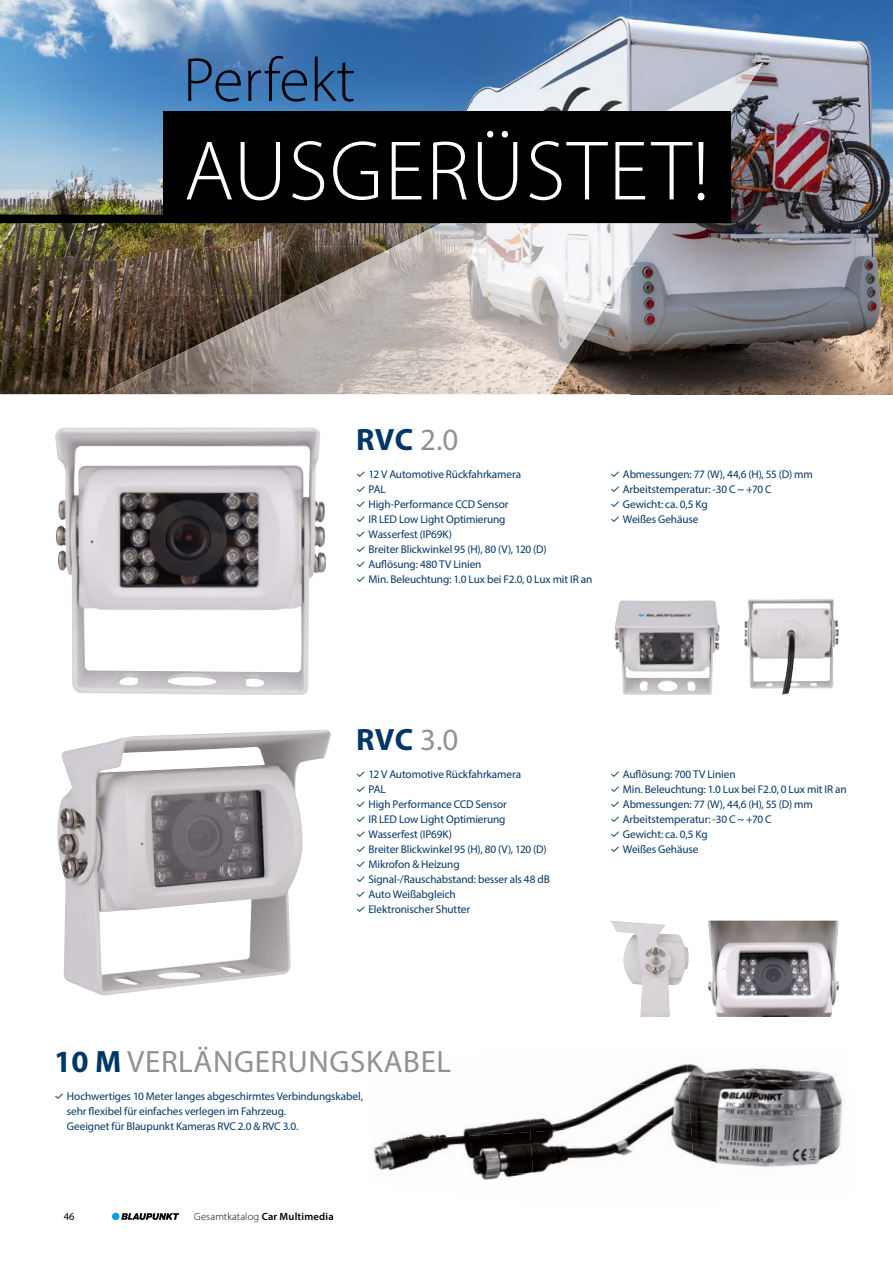
<style>
.page{position:relative;width:893px;height:1263px;background:#fff}
.page>*{position:absolute;margin:0;border:0;box-sizing:border-box;transform-origin:0 0}
.t1{font:300 85.2px "Myriad Pro";letter-spacing:.02em;color:#fff}
.t2{font:300 62.55px "Myriad Pro";color:#000}
.t3{font:30.9px "Myriad Pro";letter-spacing:.02em;color:#919292}
.t4{font:700 30.9px "Myriad Pro";letter-spacing:.015em;color:#003766}
.t5{font:11.25px/15px "Myriad Pro";letter-spacing:-.01em;color:#003766}
.t6{font:300 10.5px "Myriad Pro";letter-spacing:.015em;color:#000}
.t7{font:10.5px "Myriad Pro";color:#000}
.s1{font-weight:400;color:#919292}
.s2{font-family:"Inter"}
.s3{font-weight:700;color:#003766}
.s4{font-weight:600}
</style>
<div class="page">
<img style="left:0;top:0;width:788px;height:148px">
<img style="left:788px;top:0;width:105px;height:394px">
<img style="left:0;top:148px;width:315px;height:148px">
<img style="left:315px;top:223px;width:40px;height:23px">
<img style="left:730px;top:148px;width:58px;height:49px">
<img style="left:631px;top:197px;width:157px;height:197px">
<img style="left:315px;top:246px;width:40px;height:20px">
<img style="left:578px;top:299px;width:53px;height:95px">
<img style="left:0;top:296px;width:210px;height:98px">
<img style="left:210px;top:296px;width:42px;height:22px">
<img style="left:559px;top:379px;width:19px;height:15px">
<img style="left:661px;top:62px;width:102px;height:95px">
<img style="left:559px;top:223px;width:103px;height:76px">
<img style="left:457px;top:223px;width:102px;height:171px">
<img style="left:355px;top:223px;width:102px;height:171px">
<img style="left:252px;top:266px;width:103px;height:128px">
<img style="left:150px;top:318px;width:103px;height:76px">
<img style="left:559px;top:299px;width:51px;height:80px">
<img style="left:99px;top:369px;width:51px;height:25px">
<div style="left:163px;top:112px;width:567px;height:111px;background:#000"></div>
<div style="left:0;top:215px;width:719px;height:8px;background:#000"></div>
<img style="left:55px;top:427px;width:271px;height:268px">
<img style="left:57px;top:729px;width:274px;height:267px">
<img style="left:744px;top:599px;width:95px;height:96px">
<img style="left:614px;top:600px;width:106px;height:95px">
<img style="left:610px;top:921px;width:79px;height:96px">
<img style="left:708px;top:921px;width:131px;height:96px">
<img style="left:641px;top:1064px;width:45px;height:18px">
<img style="left:686px;top:1064px;width:133px;height:18px">
<img style="left:463px;top:1119px;width:65px;height:13px">
<img style="left:528px;top:1082px;width:160px;height:50px">
<img style="left:688px;top:1072px;width:155px;height:50px">
<img style="left:373px;top:1132px;width:157px;height:40px">
<img style="left:530px;top:1122px;width:161px;height:50px">
<img style="left:691px;top:1112px;width:152px;height:43px">
<img style="left:474px;top:1172px;width:59px;height:8px">
<img style="left:533px;top:1163px;width:158px;height:10px">
<img style="left:693px;top:1153px;width:150px;height:14px">
<div style="left:112px;top:1213px;width:7px;height:7px;background:#009ee3;border-radius:50%"></div>
<svg style="left:121px;top:1213px;width:58px;height:7px"></svg>
<h2 class="t2" style="left:183px;top:42px;width:174px">Perfekt</h2>
<h1 class="t1" style="left:184px;top:120px;width:527px">AUSGERÜSTET!</h1>
<h3 class="t4" style="left:356px;top:419px;width:104px">RVC <span class="s1">2.0</span></h3>
<p class="t5" style="left:356px;top:466px;width:167px"><span class="s2">✓</span> 12 V Automotive Rückfahrkamera</p>
<p class="t5" style="left:356px;top:481px;width:32px"><span class="s2">✓</span> PAL</p>
<p class="t5" style="left:356px;top:496px;width:154px"><span class="s2">✓</span> High-Performance CCD Sensor</p>
<p class="t5" style="left:356px;top:511px;width:151px"><span class="s2">✓</span> IR LED Low Light Optimierung</p>
<p class="t5" style="left:356px;top:526px;width:98px"><span class="s2">✓</span> Wasserfest (IP69K)</p>
<p class="t5" style="left:356px;top:541px;width:192px"><span class="s2">✓</span> Breiter Blickwinkel 95 (H), 80 (V), 120 (D)</p>
<p class="t5" style="left:356px;top:556px;width:127px"><span class="s2">✓</span> Auflösung: 480 TV Linien</p>
<p class="t5" style="left:356px;top:571px;width:238px"><span class="s2">✓</span> Min. Beleuchtung: 1.0 Lux bei F2.0, 0 Lux mit IR an</p>
<p class="t5" style="left:610px;top:466px;width:204px"><span class="s2">✓</span> Abmessungen: 77 (W), 44,6 (H), 55 (D) mm</p>
<p class="t5" style="left:610px;top:481px;width:163px"><span class="s2">✓</span> Arbeitstemperatur: -30 C ~ +70 C</p>
<p class="t5" style="left:610px;top:496px;width:99px"><span class="s2">✓</span> Gewicht: ca. 0,5 Kg</p>
<p class="t5" style="left:610px;top:511px;width:90px"><span class="s2">✓</span> Weißes Gehäuse</p>
<h3 class="t4" style="left:356px;top:720px;width:104px">RVC <span class="s1">3.0</span></h3>
<p class="t5" style="left:356px;top:766px;width:167px"><span class="s2">✓</span> 12 V Automotive Rückfahrkamera</p>
<p class="t5" style="left:356px;top:781px;width:32px"><span class="s2">✓</span> PAL</p>
<p class="t5" style="left:356px;top:796px;width:153px"><span class="s2">✓</span> High Performance CCD Sensor</p>
<p class="t5" style="left:356px;top:811px;width:151px"><span class="s2">✓</span> IR LED Low Light Optimierung</p>
<p class="t5" style="left:356px;top:826px;width:98px"><span class="s2">✓</span> Wasserfest (IP69K)</p>
<p class="t5" style="left:356px;top:841px;width:192px"><span class="s2">✓</span> Breiter Blickwinkel 95 (H), 80 (V), 120 (D)</p>
<p class="t5" style="left:356px;top:856px;width:105px"><span class="s2">✓</span> Mikrofon &amp; Heizung</p>
<p class="t5" style="left:356px;top:871px;width:196px"><span class="s2">✓</span> Signal-/Rauschabstand: besser als 48 dB</p>
<p class="t5" style="left:356px;top:886px;width:102px"><span class="s2">✓</span> Auto Weißabgleich</p>
<p class="t5" style="left:356px;top:901px;width:116px"><span class="s2">✓</span> Elektronischer Shutter</p>
<h3 class="t3" style="left:54px;top:1043px;width:398px"><span class="s3">10 M</span> VERLÄNGERUNGSKABEL</h3>
<p class="t5" style="left:67px;top:1089px;width:298px;text-indent:-13px"><span class="s2">✓</span> Hochwertiges 10 Meter langes abgeschirmtes Verbindungskabel, sehr flexibel für einfaches verlegen im Fahrzeug.<br>Geeignet für Blaupunkt Kameras RVC 2.0 &amp; RVC 3.0.</p>
<p class="t7" style="left:64px;top:1210px;width:12px">46</p>
<p class="t6" style="left:194px;top:1210px;width:141px">Gesamtkatalog <span class="s4">Car Multimedia</span></p>
<p class="t5" style="left:610px;top:766px;width:127px"><span class="s2">✓</span> Auflösung: 700 TV Linien</p>
<p class="t5" style="left:610px;top:781px;width:238px"><span class="s2">✓</span> Min. Beleuchtung: 1.0 Lux bei F2.0, 0 Lux mit IR an</p>
<p class="t5" style="left:610px;top:796px;width:204px"><span class="s2">✓</span> Abmessungen: 77 (W), 44,6 (H), 55 (D) mm</p>
<p class="t5" style="left:610px;top:811px;width:163px"><span class="s2">✓</span> Arbeitstemperatur: -30 C ~ +70 C</p>
<p class="t5" style="left:610px;top:826px;width:99px"><span class="s2">✓</span> Gewicht: ca. 0,5 Kg</p>
<p class="t5" style="left:610px;top:841px;width:90px"><span class="s2">✓</span> Weißes Gehäuse</p>
</div>
